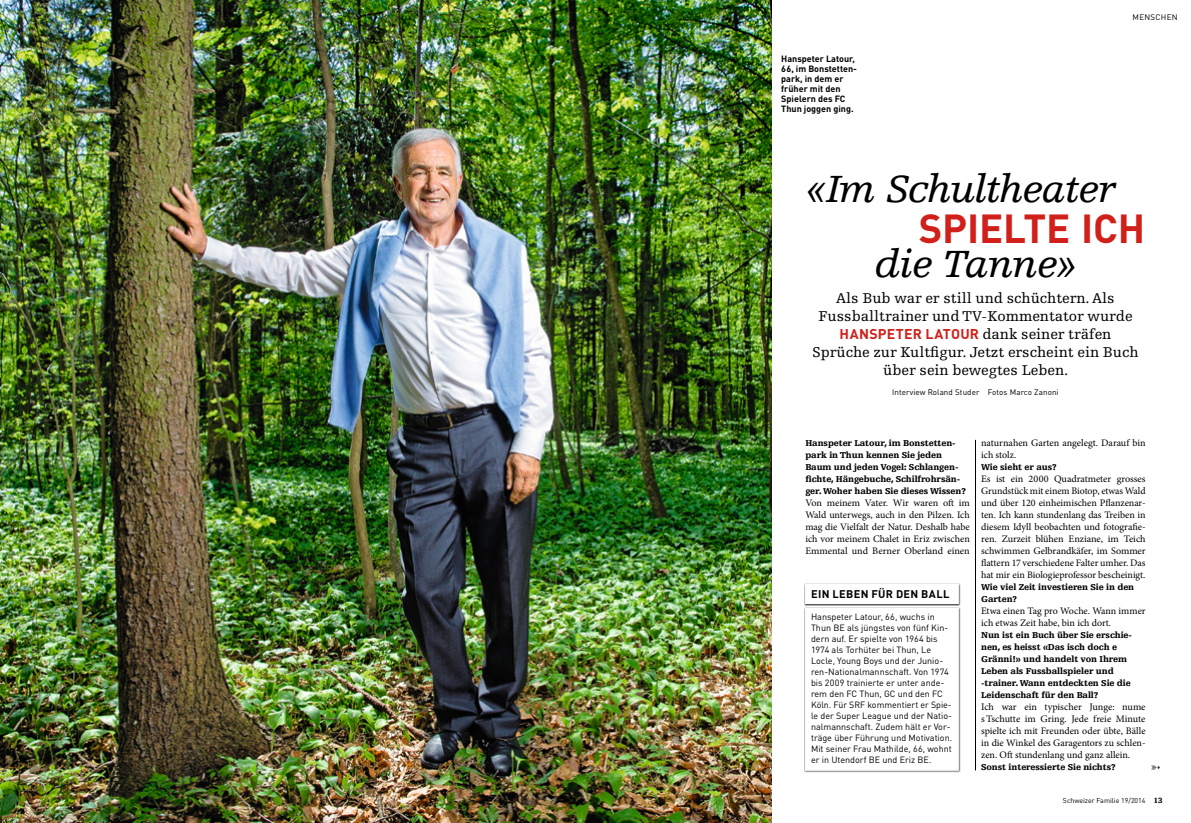
<style>
.page{position:relative;width:1191px;height:823px;background:#fff}
.page>*{position:absolute;margin:0;border:0;box-sizing:border-box;transform-origin:0 0}
._100_HeadlineDIN_40p{font:700 40px/34px "DIN Pro";letter-spacing:-.005em;color:#d11f1a}
._100_HeadlineDIN_40p-2{font:italic 40px "Egyptienne FLT Std";letter-spacing:-.03em;color:#000}
._110_Lead_15_links_x{font:15px/18px "Egyptienne FLT Std";color:#000;text-align:center}
.BOX_DIN_Titel_x21{font:700 11px "DIN Pro";letter-spacing:.03em;color:#000}
._220_GS3sp_oEinz_x08{font:10px/12px "Minion Pro";letter-spacing:-.005em;color:#000;text-align:justify}
.BOX_DIN_Text_1sp_x22{font:9px/11px "DIN Pro";color:#000}
._251_Int_Frage_Egypt{font:900 9px/12px "Egyptienne FLT Std";letter-spacing:-.01em;color:#000}
._300_Legende_9_x11{font:700 9px/10px "DIN Pro";color:#000}
._150_Autorenzeile_x0{font:8px "DIN Pro";letter-spacing:.01em;color:#000}
.Rubriktitel_8_x01{font:8px "DIN Pro";letter-spacing:.03em;color:#000}
.PAGINA_10_Zahl{font:900 8px "Egyptienne FLT Std";color:#000}
.PAGINA_11_Text{font:7px "DIN Pro";color:#000}
.s1{font-family:"Egyptienne FLT Std";font-weight:400;font-style:italic;color:#000}
.s2{font-family:"DIN Pro";font-weight:700;font-size:14px;color:#d11f1a}
</style>
<div class="page">
<img style="left:0;top:0;width:771px;height:822px">
<div style="left:804px;top:582px;width:156px;height:23px;background:#000;opacity:.75"></div>
<div style="left:803px;top:581px;width:156px;height:23px;background:#fff"></div>
<hr style="left:975px;top:439px;width:1px;height:331px;background:#000">
<p class="_300_Legende_9_x11" style="left:781px;top:53px;width:77px">Hanspeter Latour,<br>66, im Bonstetten&shy;park, in dem er früher mit den<br>Spielern des FC<br>Thun joggen ging.</p>
<p class="Rubriktitel_8_x01" style="left:1132px;top:11px;width:46px">MENSCHEN</p>
<p class="_100_HeadlineDIN_40p-2" style="left:805px;top:167px;width:312px">«Im Schultheater</p>
<p class="_100_HeadlineDIN_40p" style="left:874px;top:206px;width:272px;text-indent:45px">SPIELTE ICH <span class="s1">die Tanne»</span></p>
<p class="_110_Lead_15_links_x" style="left:812px;top:289px;width:328px">Als Bub war er still und schüchtern. Als Fussballtrainer und TV-Kommentator wurde <span class="s2">HANSPETER LATOUR</span> dank seiner träfen Sprüche zur Kultfigur. Jetzt erscheint ein Buch über sein bewegtes Leben.</p>
<p class="_150_Autorenzeile_x0" style="left:892px;top:385px;width:168px">Interview Roland Studer Fotos Marco Zanoni</p>
<p class="_251_Int_Frage_Egypt" style="left:805px;top:437px;width:162px">Hanspeter Latour, im Bonstetten&shy;park in Thun kennen Sie jeden Baum und jeden Vogel: Schlangen&shy;fichte, Hängebuche, Schilfrohrsän&shy;ger. Woher haben Sie dieses Wissen?</p>
<p class="_220_GS3sp_oEinz_x08" style="left:805px;top:496px;width:166px">Von meinem Vater. Wir waren oft im Wald unterwegs, auch in den Pilzen. Ich mag die Vielfalt der Natur. Deshalb habe ich vor meinem Chalet in Eriz zwischen Emmental und Berner Oberland einen</p>
<p class="BOX_DIN_Titel_x21" style="left:811px;top:584px;width:140px">EIN LEBEN FÜR DEN BALL</p>
<p class="BOX_DIN_Text_1sp_x22" style="left:811px;top:610px;width:143px">Hanspeter Latour, 66, wuchs in<br>Thun BE als jüngstes von fünf Kin&shy;dern auf. Er spielte von 1964 bis<br>1974 als Torhüter bei Thun, Le<br>Locle, Young Boys und der Junio&shy;ren-Nationalmannschaft. Von 1974 bis 2009 trainierte er unter ande&shy;rem den FC Thun, GC und den FC<br>Köln. Für SRF kommentiert er Spie&shy;le der Super League und der Natio&shy;nalmannschaft. Zudem hält er Vor&shy;träge über Führung und Motivation.<br>Mit seiner Frau Mathilde, 66, wohnt er in Utendorf BE und Eriz BE.</p>
<p class="_220_GS3sp_oEinz_x08" style="left:981px;top:436px;width:166px">naturnahen Garten angelegt. Darauf bin ich stolz.</p>
<p class="_251_Int_Frage_Egypt" style="left:981px;top:461px;width:77px">Wie sieht er aus?</p>
<p class="_220_GS3sp_oEinz_x08" style="left:981px;top:472px;width:166px">Es ist ein 2000 Quadratmeter grosses Grundstück mit einem Biotop, etwas Wald und über 120 einheimischen Pflanzenar&shy;ten. Ich kann stundenlang das Treiben in diesem Idyll beobachten und fotografie&shy;ren. Zurzeit blühen Enziane, im Teich schwimmen Gelbrandkäfer, im Sommer flattern 17 verschiedene Falter umher. Das hat mir ein Biologieprofessor bescheinigt.</p>
<p class="_251_Int_Frage_Egypt" style="left:981px;top:581px;width:155px">Wie viel Zeit investieren Sie in den<br>Garten?</p>
<p class="_220_GS3sp_oEinz_x08" style="left:981px;top:604px;width:166px">Etwa einen Tag pro Woche. Wann immer ich etwas Zeit habe, bin ich dort.</p>
<p class="_251_Int_Frage_Egypt" style="left:981px;top:629px;width:152px">Nun ist ein Buch über Sie erschie&shy;nen, es heisst «Das isch doch e<br>Gränni!» und handelt von Ihrem<br>Leben als Fussballspieler und -trainer. Wann entdeckten Sie die<br>Leidenschaft für den Ball?</p>
<p class="_220_GS3sp_oEinz_x08" style="left:981px;top:700px;width:166px">Ich war ein typischer Junge: nume sTschutte im Gring. Jede freie Minute spielte ich mit Freunden oder übte, Bälle in die Winkel des Garagentors zu schlen&shy;zen. Oft stundenlang und ganz allein.</p>
<p class="_251_Int_Frage_Egypt" style="left:981px;top:761px;width:136px">Sonst interessierte Sie nichts?</p>
<p class="PAGINA_11_Text" style="left:1062px;top:794px;width:84px">Schweizer Familie 19/2014</p>
<p class="PAGINA_10_Zahl" style="left:1153px;top:795px;width:10px">13</p>
</div>
